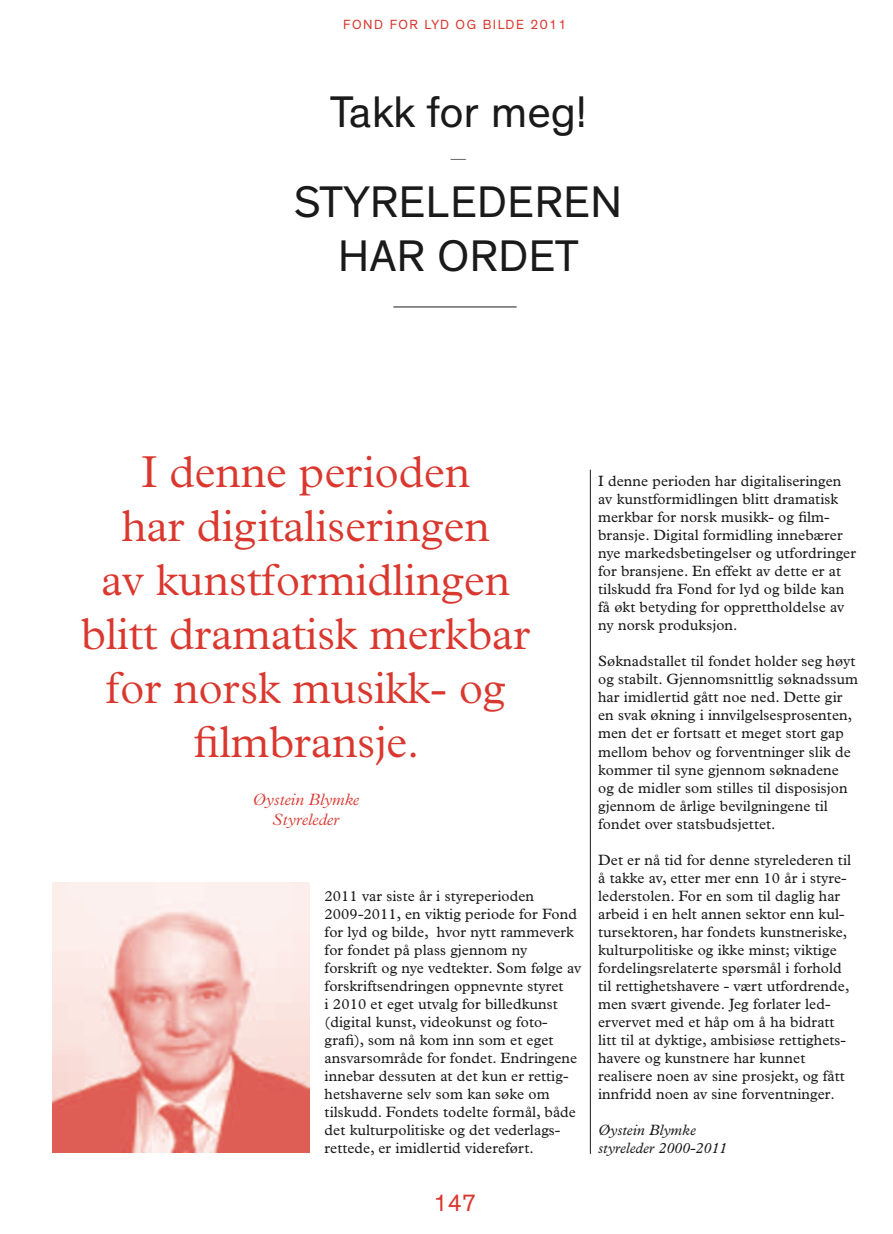
<style>
.page{position:relative;width:893px;height:1234px;background:#fff}
.page>*{position:absolute;margin:0;border:0;box-sizing:border-box;transform-origin:0 0}
.t1{font:300 45px/54px "Plantin";color:#da382f;text-align:center}
.t2{font:45px/54px "Theinhardt";letter-spacing:.015em;color:#1a1a1a;text-align:center}
.t3{font:24px "Theinhardt";color:#da382f}
.t4{font:italic 300 16.5px/19.8px "Plantin";color:#da382f;text-align:center}
.t5{font:15px/18px "Plantin";letter-spacing:.005em;color:#1a1a1a}
.t6{font:italic 15px/18px "Plantin";letter-spacing:.005em;color:#1a1a1a}
.t7{font:13.5px "Theinhardt";letter-spacing:.105em;color:#da382f}
</style>
<div class="page">
<img style="left:52px;top:882px;width:257px;height:270px">
<hr style="left:590px;top:469px;width:1px;height:684px;background:#1a1a1a">
<hr style="left:393px;top:306px;width:124px;height:1px;background:#1a1a1a">
<p class="t7" style="left:343px;top:17px;width:225px">FOND FOR LYD OG BILDE 2011</p>
<p class="t2" style="left:330px;top:86px;width:258px">TAKK FOR MEG!</p>
<p class="t5" style="left:451px;top:148px;width:17px">––</p>
<p class="t2" style="left:294px;top:176px;width:329px">STYRELEDEREN<br>HAR ORDET</p>
<p class="t1" style="left:81px;top:444px;width:451px">I denne perioden<br>har digitaliseringen<br>av kunstformidlingen blitt dramatisk merkbar for norsk musikk- og filmbransje.</p>
<p class="t4" style="left:252px;top:790px;width:108px">Øystein Blymke<br>Styreleder</p>
<p class="t5" style="left:325px;top:886px;width:258px">2011 var siste år i styreperioden 2009-2011, en viktig periode for Fond for lyd og bilde, hvor nytt rammeverk for fondet på plass gjennom ny forskrift og nye vedtekter. Som følge av forskriftsendringen oppnevnte styret<br>i 2010 et eget utvalg for billedkunst (digital kunst, videokunst og foto&shy;grafi), som nå kom inn som et eget ansvarsområde for fondet. Endringene innebar dessuten at det kun er rettig&shy;hetshaverne selv som kan søke om tilskudd. Fondets todelte formål, både det kulturpolitiske og det vederlags&shy;rettede, er imidlertid videreført.</p>
<p class="t3" style="left:434px;top:1188px;width:44px">147</p>
<p class="t5" style="left:598px;top:472px;width:259px">I denne perioden har digitaliseringen av kunstformidlingen blitt dramatisk merkbar for norsk musikk- og film&shy;bransje. Digital formidling innebærer nye markedsbetingelser og utfordringer for bransjene. En effekt av dette er at tilskudd fra Fond for lyd og bilde kan få økt betyding for opprettholdelse av ny norsk produksjon.</p>
<p class="t5" style="left:598px;top:652px;width:261px">Søknadstallet til fondet holder seg høyt og stabilt. Gjennomsnittlig søknadssum har imidlertid gått noe ned. Dette gir en svak økning i innvilgelsesprosenten, men det er fortsatt et meget stort gap mellom behov og forventninger slik de kommer til syne gjennom søknadene og de midler som stilles til disposisjon gjennom de årlige bevilgningene til fondet over statsbudsjettet.</p>
<p class="t5" style="left:598px;top:850px;width:255px">Det er nå tid for denne styrelederen til å takke av, etter mer enn 10 år i styre&shy;lederstolen. For en som til daglig har arbeid i en helt annen sektor enn kul&shy;tursektoren, har fondets kunstneriske, kulturpolitiske og ikke minst; viktige fordelingsrelaterte spørsmål i forhold til rettighetshavere - vært utfordrende, men svært givende. Jeg forlater led&shy;ervervet med et håp om å ha bidratt litt til at dyktige, ambisiøse rettighets&shy;havere og kunstnere har kunnet realisere noen av sine prosjekt, og fått innfridd noen av sine forventninger.</p>
<p class="t6" style="left:598px;top:1120px;width:130px">Øystein Blymke styreleder 2000-2011</p>
</div>
